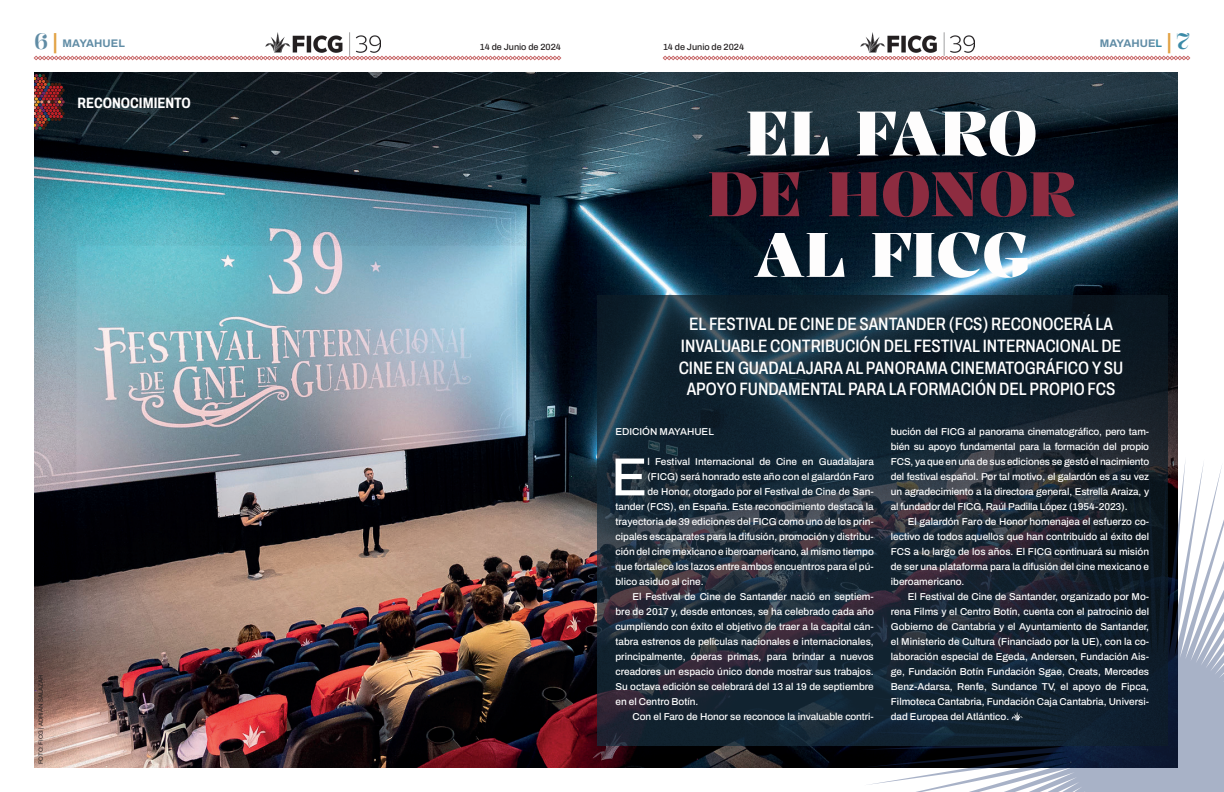
<style>
.page{position:relative;width:1224px;height:792px;background:#fff}
.page>*{position:absolute;margin:0;border:0;box-sizing:border-box;transform-origin:0 0}
.t1{font:700 62px "Kalnia";letter-spacing:.01em;color:#fefdfd}
.t2{font:700 62px "Kalnia";letter-spacing:.01em;color:#8d2c40}
.t3{font:500 53.7px "Archivo";color:#fff}
.t4{font:500 18px/21.6px "Archivo Condensed";color:#fff;text-align:center}
.t5{font:700 15px "Archivo Condensed";color:#fff}
.t6{font:700 11px "Archivo";letter-spacing:.005em;color:#608ca5}
.t7{font:500 10px/15px "Archivo";color:#fff;text-align:justify}
.t8{font:500 9px "Archivo";color:#231f20}
.t9{font:6px "Archivo";color:#231f20}
.s1{font-family:"Kalnia";font-weight:500;font-size:22px}
.s2{font-size:22px;color:#e2a244}
.s3{color:#3b8aa7}
.s4{font-family:"Kalnia";font-weight:500;font-size:22px;color:#3b8aa7}
</style>
<div class="page">
<svg style="left:34px;top:56px;width:527px;height:4px"></svg>
<svg style="left:663px;top:56px;width:527px;height:4px"></svg>
<img style="left:860px;top:33px;width:115px;height:22px">
<img style="left:266px;top:33px;width:114px;height:22px">
<div style="left:35px;top:73px;width:1142px;height:695px;background:#231f20;opacity:.54"></div>
<svg style="left:35px;top:74px;width:30px;height:56px"></svg>
<svg style="left:860px;top:455px;width:364px;height:337px"></svg>
<div style="left:596px;top:295px;width:572px;height:452px;background:#231f20;opacity:.54"></div>
<svg style="left:1011px;top:712px;width:12px;height:8px"></svg>
<p class="t6" style="left:34px;top:35px;width:92px"><span class="s1">6</span> <span class="s2">|</span> MAYAHUEL</p>
<p class="t8" style="left:480px;top:40px;width:83px">14 de Junio de 2024</p>
<p class="t8" style="left:663px;top:40px;width:83px">14 de Junio de 2024</p>
<p class="t6" style="left:1100px;top:35px;width:92px">MAYAHUE<span class="s3">L</span> <span class="s2">|</span> <span class="s4">7</span></p>
<h3 class="t5" style="left:78px;top:92px;width:115px">RECONOCIMIENTO</h3>
<p class="t9" style="left:36px;top:764px;width:91px;rotate:-90deg">FOTO: FICG | ADRIÁN SALAZAR</p>
<h1 class="t1" style="left:746px;top:96px;width:293px">EL FARO</h1>
<h1 class="t2" style="left:708px;top:157px;width:369px">DE HONOR</h1>
<h1 class="t1" style="left:754px;top:218px;width:277px">AL FICG</h1>
<h3 class="t4" style="left:679px;top:313px;width:446px">EL FESTIVAL DE CINE DE SANTANDER (FCS) RECONOCERÁ LA INVALUABLE CONTRIBUCIÓN DEL FESTIVAL INTERNACIONAL DE CINE EN GUADALAJARA AL PANORAMA CINEMATOGRÁFICO Y SU APOYO FUNDAMENTAL PARA LA FORMACIÓN DEL PROPIO FCS</h3>
<p class="t7" style="left:616px;top:424px;width:100px">EDICIÓN MAYAHUEL</p>
<h2 class="t3" style="left:611px;top:437px;width:38px">E</h2>
<p class="t7" style="left:647px;top:454px;width:228px">l Festival Internacional de Cine en Guadalajara</p>
<p class="t7" style="left:647px;top:469px;width:228px">(FICG) será honrado este año con el galardón Faro</p>
<p class="t7" style="left:647px;top:484px;width:228px">de Honor, otorgado por el Festival de Cine de San-</p>
<p class="t7" style="left:616px;top:499px;width:260px">tander (FCS), en España. Este reconocimiento destaca la</p>
<p class="t7" style="left:616px;top:514px;width:260px">trayectoria de 39 ediciones del FICG como uno de los prin-</p>
<p class="t7" style="left:616px;top:529px;width:260px">cipales escaparates para la difusión, promoción y distribu-</p>
<p class="t7" style="left:616px;top:544px;width:260px">ción del cine mexicano e iberoamericano, al mismo tiempo</p>
<p class="t7" style="left:616px;top:559px;width:260px">que fortalece los lazos entre ambos encuentros para el pú-</p>
<p class="t7" style="left:616px;top:574px;width:90px">blico asiduo al cine.</p>
<p class="t7" style="left:633px;top:589px;width:243px">El Festival de Cine de Santander nació en septiem-</p>
<p class="t7" style="left:616px;top:604px;width:260px">bre de 2017 y, desde entonces, se ha celebrado cada año</p>
<p class="t7" style="left:616px;top:619px;width:260px">cumpliendo con éxito el objetivo de traer a la capital cán-</p>
<p class="t7" style="left:616px;top:634px;width:260px">tabra estrenos de películas nacionales e internacionales,</p>
<p class="t7" style="left:616px;top:649px;width:260px">principalmente, óperas primas, para brindar a nuevos</p>
<p class="t7" style="left:616px;top:664px;width:260px">creadores un espacio único donde mostrar sus trabajos.</p>
<p class="t7" style="left:616px;top:679px;width:260px">Su octava edición se celebrará del 13 al 19 de septiembre</p>
<p class="t7" style="left:616px;top:694px;width:84px">en el Centro Botín.</p>
<p class="t7" style="left:633px;top:709px;width:243px">Con el Faro de Honor se reconoce la invaluable contri-</p>
<p class="t7" style="left:891px;top:424px;width:260px">bución del FICG al panorama cinematográfico, pero tam&shy;bién su apoyo fundamental para la formación del propio FCS, ya que en una de sus ediciones se gestó el nacimiento del festival español. Por tal motivo, el galardón es a su vez un agradecimiento a la directora general, Estrella Araiza, y al fundador del FICG, Raúl Padilla López (1954-2023).</p>
<p class="t7" style="left:891px;top:514px;width:260px;text-indent:17px">El galardón Faro de Honor homenajea el esfuerzo co&shy;lectivo de todos aquellos que han contribuido al éxito del FCS a lo largo de los años. El FICG continuará su misión de ser una plataforma para la difusión del cine mexicano e iberoamericano.</p>
<p class="t7" style="left:891px;top:589px;width:260px;text-indent:17px">El Festival de Cine de Santander, organizado por Mo&shy;rena Films y el Centro Botín, cuenta con el patrocinio del Gobierno de Cantabria y el Ayuntamiento de Santander, el Ministerio de Cultura (Financiado por la UE), con la co&shy;laboración especial de Egeda, Andersen, Fundación Ais&shy;ge, Fundación Botín Fundación Sgae, Creats, Mercedes Benz-Adarsa, Renfe, Sundance TV, el apoyo de Fipca, Filmoteca Cantabria, Fundación Caja Cantabria, Universi&shy;dad Europea del Atlántico.</p>
</div>
